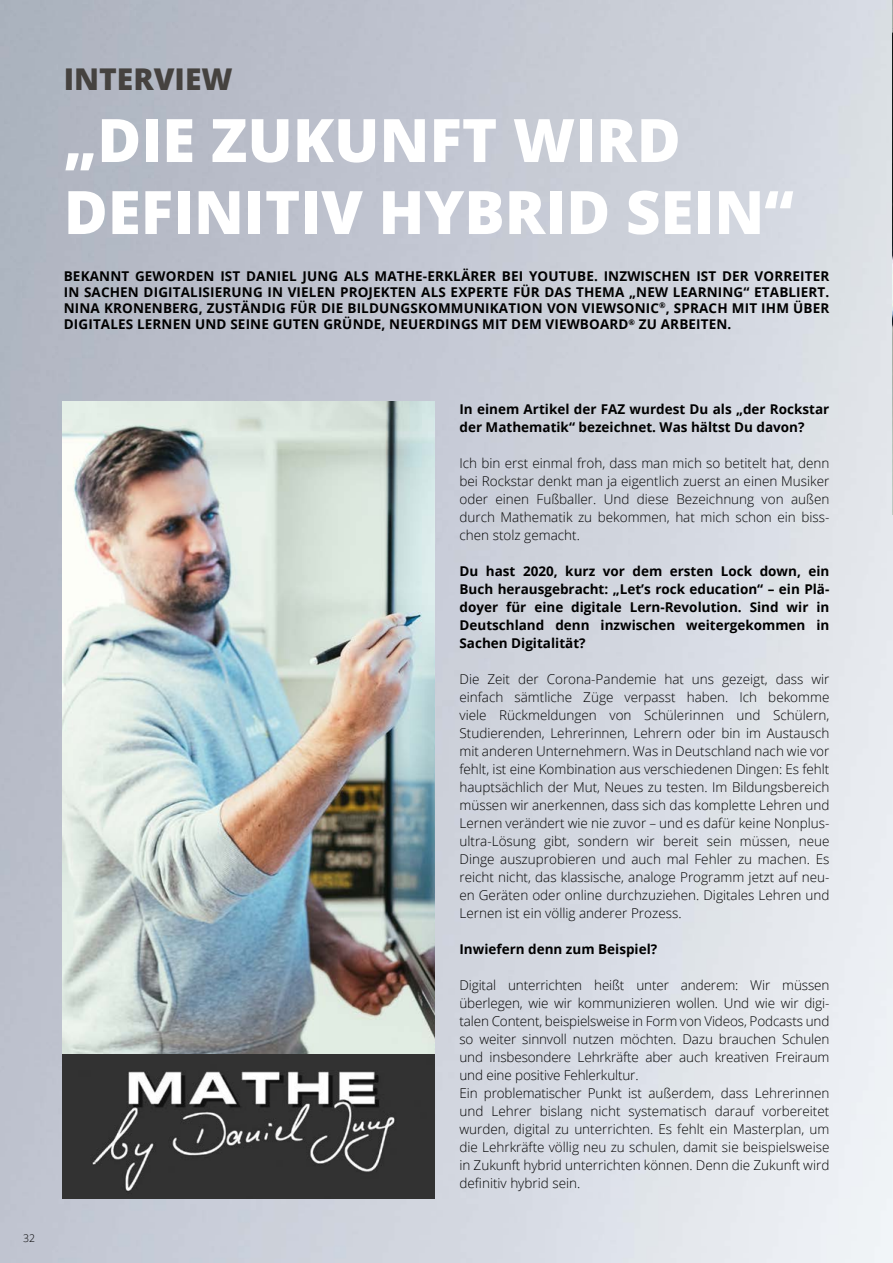
<style>
.page{position:relative;width:893px;height:1263px;background:#fff}
.page>*{position:absolute;margin:0;border:0;box-sizing:border-box;transform-origin:0 0}
.t1{font:800 60px/72px "Open Sans";color:#fff}
.t2{font:800 30px "Open Sans";color:#45423f}
.t3{font:300 13.5px/18px "Open Sans";color:#000;text-align:justify}
.t4{font:700 13.5px/18px "Open Sans";color:#000;text-align:justify}
.t5{font:300 10.5px "Open Sans";color:#000}
</style>
<div class="page">
<img style="left:0;top:0;width:893px;height:1263px">
<img style="left:63px;top:402px;width:371px;height:652px">
<img style="left:63px;top:1054px;width:371px;height:145px">
<img style="left:892px;top:0;width:1px;height:514px">
<p class="t5" style="left:23px;top:1231px;width:13px">32</p>
<h2 class="t2" style="left:64px;top:56px;width:170px">INTERVIEW</h2>
<h1 class="t1" style="left:64px;top:101px;width:732px">„DIE ZUKUNFT WIRD<br>DEFINITIV HYBRID SEIN“</h1>
<p class="t4" style="left:64px;top:267px;width:767px;line-height:16.2px">BEKANNT GEWORDEN IST DANIEL JUNG ALS MATHE-ERKLÄRER BEI YOUTUBE. INZWISCHEN IST DER VORREITER IN SACHEN DIGITALISIERUNG IN VIELEN PROJEKTEN ALS EXPERTE FÜR DAS THEMA „NEW LEARNING“ ETABLIERT.<br>NINA KRONENBERG, ZUSTÄNDIG FÜR DIE BILDUNGSKOMMUNIKATION VON VIEWSONIC<sup>®</sup>, SPRACH MIT IHM ÜBER DIGITALES LERNEN UND SEINE GUTEN GRÜNDE, NEUERDINGS MIT DEM VIEWBOARD<sup>®</sup> ZU ARBEITEN.</p>
<p class="t4" style="left:459px;top:400px;width:371px">In einem Artikel der FAZ wurdest Du als „der Rockstar der Mathematik“ bezeichnet. Was hältst Du davon?</p>
<p class="t3" style="left:459px;top:454px;width:371px">Ich bin erst einmal froh, dass man mich so betitelt hat, denn bei Rockstar denkt man ja eigentlich zuerst an einen Musiker oder einen Fußballer. Und diese Bezeichnung von außen durch Mathematik zu bekommen, hat mich schon ein biss&shy;chen stolz gemacht.</p>
<p class="t4" style="left:459px;top:562px;width:371px">Du hast 2020, kurz vor dem ersten Lock down, ein Buch herausgebracht: „Let’s rock education“ – ein Plä&shy;doyer für eine digitale Lern-Revolution. Sind wir in Deutschland denn inzwischen weitergekommen in Sachen Digitalität?</p>
<p class="t3" style="left:459px;top:670px;width:371px">Die Zeit der Corona-Pandemie hat uns gezeigt, dass wir einfach sämtliche Züge verpasst haben. Ich bekomme viele Rückmeldungen von Schülerinnen und Schülern, Studierenden, Lehrerinnen, Lehrern oder bin im Austausch mit anderen Unternehmern. Was in Deutschland nach wie vor fehlt, ist eine Kombination aus verschiedenen Dingen: Es fehlt hauptsächlich der Mut, Neues zu testen. Im Bildungsbereich müssen wir anerkennen, dass sich das komplette Lehren und Lernen verändert wie nie zuvor – und es dafür keine Nonplus&shy;ultra-Lösung gibt, sondern wir bereit sein müssen, neue Dinge auszuprobieren und auch mal Fehler zu machen. Es reicht nicht, das klassische, analoge Programm jetzt auf neu&shy;en Geräten oder online durchzuziehen. Digitales Lehren und Lernen ist ein völlig anderer Prozess.</p>
<p class="t4" style="left:459px;top:940px;width:199px">Inwiefern denn zum Beispiel?</p>
<p class="t3" style="left:459px;top:976px;width:371px;text-align:left">Digital unterrichten heißt unter anderem: Wir müssen überlegen, wie wir kommunizieren wollen. Und wie wir digi&shy;talen Content, beispielsweise in Form von Videos, Podcasts und so weiter sinnvoll nutzen möchten. Dazu brauchen Schulen und insbesondere Lehrkräfte aber auch kreativen Freiraum und eine positive Fehlerkultur.<br>Ein problematischer Punkt ist außerdem, dass Lehrerinnen und Lehrer bislang nicht systematisch darauf vorbereitet wurden, digital zu unterrichten. Es fehlt ein Masterplan, um die Lehrkräfte völlig neu zu schulen, damit sie beispielsweise in Zukunft hybrid unterrichten können. Denn die Zukunft wird definitiv hybrid sein.</p>
</div>
